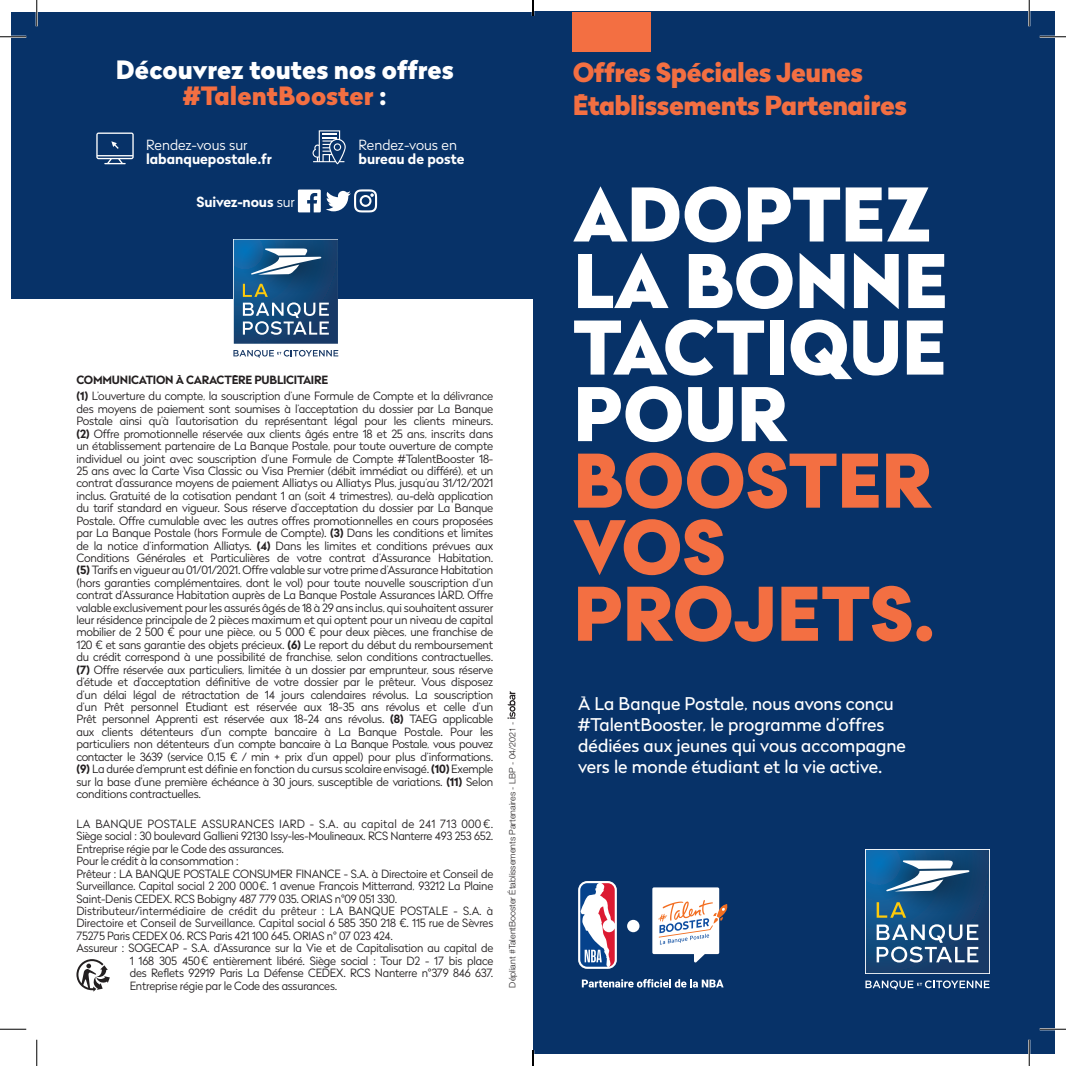
<style>
.page{position:relative;width:1066px;height:1066px;background:#fff}
.page>*{position:absolute;margin:0;border:0;box-sizing:border-box;transform-origin:0 0}
.t1{font:900 73.5px/66.5px "Citoyenne";letter-spacing:-.005em;color:#fff}
.t2{font:900 73.5px/66.5px "Citoyenne";letter-spacing:-.005em;color:#f36f42}
.t3{font:900 26.25px/33.2px "Citoyenne";letter-spacing:-.02em;color:#f36f42}
.t4{font:900 25.2px/26.2px "Citoyenne";color:#fff;text-align:center}
.t5{font:17.5px/21px "Citoyenne";color:#fff}
.t6{font:700 14px "Citoyenne";color:#fff}
.t7{font:300 14px "Citoyenne";color:#fff}
.t8{font:300 11.38px/12.4px "Citoyenne";letter-spacing:-.02em;color:#231f20}
.t9{font:300 11.38px "Citoyenne";color:#231f20}
.t10{font:300 11.38px "Citoyenne";letter-spacing:.02em;color:#231f20}
.t11{font:300 8.75px "Helvetica Neue LT Std";color:#231f20}
.s1{color:#f36f42}
.s2{font-weight:300}
.s3{font-weight:700}
</style>
<div class="page">
<div style="left:533px;top:12px;width:521px;height:1042px;background:#073268"></div>
<div style="left:572px;top:12px;width:79px;height:40px;background:#f36f42"></div>
<svg style="left:507px;top:691px;width:8px;height:28px"></svg>
<svg style="left:578px;top:881px;width:39px;height:88px"></svg>
<svg style="left:580px;top:883px;width:35px;height:83px;background:#ad94af"></svg>
<svg style="left:652px;top:887px;width:75px;height:75px"></svg>
<div style="left:627px;top:920px;width:12px;height:12px;background:#fff;border-radius:50%"></div>
<svg style="left:582px;top:979px;width:141px;height:8px"></svg>
<div style="left:12px;top:12px;width:521px;height:286px;background:#073268"></div>
<svg style="left:76px;top:959px;width:34px;height:32px"></svg>
<svg style="left:312px;top:130px;width:34px;height:34px"></svg>
<svg style="left:96px;top:132px;width:38px;height:32px"></svg>
<svg style="left:298px;top:189px;width:79px;height:23px"></svg>
<svg style="left:233px;top:350px;width:105px;height:7px"></svg>
<svg style="left:234px;top:239px;width:104px;height:105px"></svg>
<svg style="left:865px;top:980px;width:124px;height:9px"></svg>
<svg style="left:865px;top:849px;width:124px;height:124px"></svg>
<hr style="left:0;top:36px;width:26px;height:2px;background:#fff">
<hr style="left:1039px;top:36px;width:27px;height:2px;background:#fff">
<hr style="left:1039px;top:1028px;width:27px;height:2px;background:#fff">
<hr style="left:36px;top:0;width:2px;height:26px;background:#fff">
<hr style="left:1028px;top:0;width:2px;height:26px;background:#fff">
<hr style="left:1028px;top:1039px;width:2px;height:27px;background:#fff">
<svg style="left:0;top:36px;width:26px;height:1px"></svg>
<svg style="left:1039px;top:36px;width:27px;height:1px"></svg>
<svg style="left:0;top:1029px;width:26px;height:1px"></svg>
<svg style="left:1039px;top:1029px;width:27px;height:1px"></svg>
<svg style="left:36px;top:0;width:1px;height:26px"></svg>
<svg style="left:36px;top:1039px;width:1px;height:27px"></svg>
<svg style="left:1029px;top:0;width:1px;height:26px"></svg>
<svg style="left:1029px;top:1039px;width:1px;height:27px"></svg>
<svg style="left:532px;top:0;width:2px;height:16px"></svg>
<svg style="left:532px;top:1050px;width:2px;height:16px"></svg>
<h3 class="t4" style="left:116px;top:57px;width:340px">Découvrez toutes nos offres <span class="s1">#TalentBooster</span> :</h3>
<p class="t7" style="left:146px;top:137px;width:103px">Rendez-vous sur</p>
<p class="t6" style="left:146px;top:151px;width:127px">labanquepostale.fr</p>
<p class="t6" style="left:196px;top:194px;width:100px">Suivez-nous <span class="s2">sur</span></p>
<p class="t7" style="left:358px;top:137px;width:100px">Rendez-vous en</p>
<p class="t6" style="left:358px;top:151px;width:107px">bureau de poste</p>
<p class="t8" style="left:76px;top:372px;width:418px;line-height:16.4px"><span class="s3">COMMUNICATION À CARACTÈRE PUBLICITAIRE<br>(1)</span> L’ouverture du compte, la souscription d’une Formule de Compte et la délivrance</p>
<p class="t8" style="left:76px;top:403px;width:418px;text-align:justify">des moyens de paiement sont soumises à l’acceptation du dossier par La Banque Postale ainsi qu’à l’autorisation du représentant légal pour les clients mineurs. <span class="s3">(2)</span> Offre promotionnelle réservée aux clients âgés entre 18 et 25 ans, inscrits dans un établissement partenaire de La Banque Postale, pour toute ouverture de compte individuel ou joint avec souscription d'une Formule de Compte #TalentBooster 18- 25 ans avec la Carte Visa Classic ou Visa Premier (débit immédiat ou différé), et un contrat d’assurance moyens de paiement Alliatys ou Alliatys Plus, jusqu'au 31/12/2021 inclus. Gratuité de la cotisation pendant 1 an (soit 4 trimestres), au-delà application du tarif standard en vigueur. Sous réserve d'acceptation du dossier par La Banque Postale. Offre cumulable avec les autres offres promotionnelles en cours proposées par La Banque Postale (hors Formule de Compte). <span class="s3">(3)</span> Dans les conditions et limites de la notice d'information Alliatys. <span class="s3">(4)</span> Dans les limites et conditions prévues aux Conditions Générales et Particulières de votre contrat d’Assurance Habitation. <span class="s3">(5)</span> Tarifs en vigueur au 01/01/2021. Offre valable sur votre prime d’Assurance Habitation (hors garanties complémentaires, dont le vol) pour toute nouvelle souscription d’un contrat d’Assurance Habitation auprès de La Banque Postale Assurances IARD. Offre valable exclusivement pour les assurés âgés de 18 à 29 ans inclus, qui souhaitent assurer leur résidence principale de 2 pièces maximum et qui optent pour un niveau de capital mobilier de 2 500 € pour une pièce, ou 5 000 € pour deux pièces, une franchise de 120 € et sans garantie des objets précieux. <span class="s3">(6)</span> Le report du début du remboursement du crédit correspond à une possibilité de franchise, selon conditions contractuelles. <span class="s3">(7)</span> Offre réservée aux particuliers, limitée à un dossier par emprunteur, sous réserve d’étude et d’acceptation définitive de votre dossier par le prêteur. Vous disposez d’un délai légal de rétractation de 14 jours calendaires révolus. La souscription d’un Prêt personnel Étudiant est réservée aux 18-35 ans révolus et celle d’un Prêt personnel Apprenti est réservée aux 18-24 ans révolus. <span class="s3">(8)</span> TAEG applicable aux clients détenteurs d’un compte bancaire à La Banque Postale. Pour les particuliers non détenteurs d’un compte bancaire à La Banque Postale, vous pouvez contacter le 3639 (service 0,15 € / min + prix d'un appel) pour plus d’informations. <span class="s3">(9)</span> La durée d’emprunt est définie en fonction du cursus scolaire envisagé. <span class="s3">(10)</span> Exemple sur la base d’une première échéance à 30 jours, susceptible de variations. <span class="s3">(11)</span> Selon conditions contractuelles.</p>
<p class="t10" style="left:76px;top:817px;width:418px">LA BANQUE POSTALE ASSURANCES IARD - S.A. au capital de 241 713 000€.</p>
<p class="t8" style="left:76px;top:830px;width:418px">Siège social : 30 boulevard Gallieni 92130 Issy-les-Moulineaux. RCS Nanterre 493 253 652.</p>
<p class="t8" style="left:76px;top:843px;width:209px">Entreprise régie par le Code des assurances.</p>
<p class="t8" style="left:76px;top:855px;width:164px">Pour le crédit à la consommation :</p>
<p class="t8" style="left:76px;top:867px;width:418px">Prêteur : LA BANQUE POSTALE CONSUMER FINANCE - S.A. à Directoire et Conseil de</p>
<p class="t8" style="left:76px;top:880px;width:418px">Surveillance. Capital social 2 200 000€. 1 avenue François Mitterrand, 93212 La Plaine</p>
<p class="t8" style="left:76px;top:892px;width:322px">Saint-Denis CEDEX. RCS Bobigny 487 779 035. ORIAS n°09 051 330.</p>
<p class="t9" style="left:76px;top:904px;width:418px">Distributeur/intermédiaire de crédit du prêteur : LA BANQUE POSTALE - S.A. à</p>
<p class="t8" style="left:76px;top:917px;width:418px">Directoire et Conseil de Surveillance. Capital social 6 585 350 218 €. 115 rue de Sèvres</p>
<p class="t8" style="left:76px;top:929px;width:318px">75275 Paris CEDEX 06. RCS Paris 421 100 645. ORIAS n° 07 023 424.</p>
<p class="t8" style="left:76px;top:942px;width:418px">Assureur : SOGECAP - S.A. d’Assurance sur la Vie et de Capitalisation au capital de</p>
<p class="t8" style="left:130px;top:954px;width:365px">1 168 305 450€ entièrement libéré. Siège social : Tour D2 - 17 bis place</p>
<p class="t8" style="left:130px;top:967px;width:365px">des Reflets 92919 Paris La Défense CEDEX. RCS Nanterre n°379 846 637.</p>
<p class="t8" style="left:130px;top:979px;width:209px">Entreprise régie par le Code des assurances.</p>
<p class="t11" style="left:507px;top:987px;width:268px;rotate:-90deg">Dépliant #TalentBooster Établissements Partenaires - LBP - 04/2021 -</p>
<h2 class="t3" style="left:572px;top:56px;width:336px">Offres Spéciales Jeunes<br>Établissements Partenaires</h2>
<h1 class="t1" style="left:573px;top:183px;width:376px">ADOPTEZ<br>LA BONNE<br>TACTIQUE<br>POUR</h1>
<h1 class="t2" style="left:573px;top:449px;width:364px">BOOSTER<br>VOS<br>PROJETS.</h1>
<h3 class="t5" style="left:578px;top:693px;width:329px">À La Banque Postale, nous avons conçu #TalentBooster, le programme d’offres dédiées aux jeunes qui vous accompagne vers le monde étudiant et la vie active.</h3>
</div>
